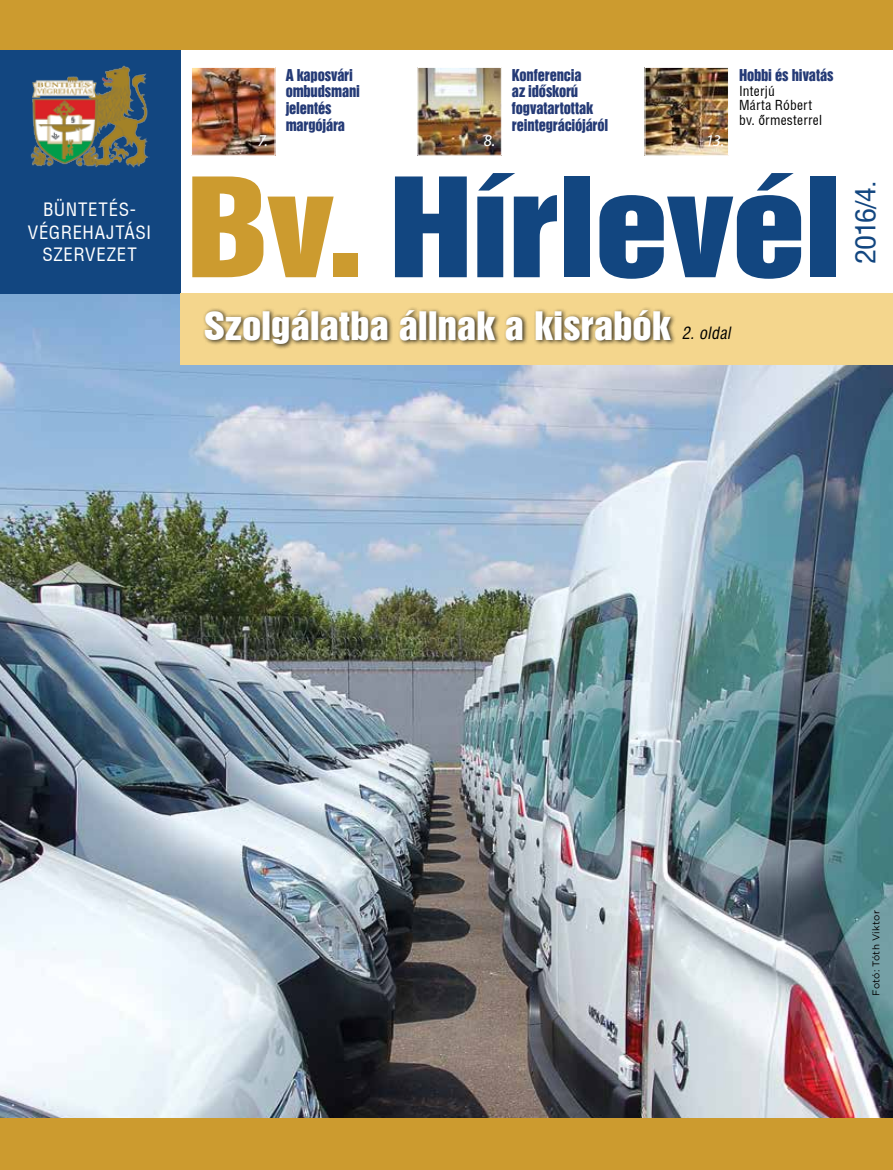
<style>
.page{position:relative;width:893px;height:1170px;background:#fff}
.page>*{position:absolute;margin:0;border:0;box-sizing:border-box;transform-origin:0 0}
.t1{font:125.7px "Swiss 921 HU Normal";letter-spacing:-.015em;color:#124680;scale:1.22 1}
.t2{font:36px "Swiss 921 HU Normal";letter-spacing:-.005em;color:#fff;scale:1.1 1}
.t3{font:condensed 27px "H Helvetica";color:#124680;scale:1.11 1}
.t4{font:18px/22.5px "Switzerland Condensed";letter-spacing:.04em;color:#fff;text-align:center;scale:1.04 1}
.t5{font:italic 16.5px "Myriad Pro";color:#fff}
.t6{font:15px/16.5px "Swiss 921 HU Normal";letter-spacing:-.01em;color:#243a76}
.t7{font:13.5px/14.7px "Switzerland Condensed";letter-spacing:.015em;color:#000}
.t8{font:9.75px "Gotham";letter-spacing:.025em;color:#000}
.s1{color:#cc9b2f}
.s2{font-family:"Swiss 721 Condensed HU Normal";font-style:italic;font-size:16.5px;color:#000}
</style>
<div class="page">
<img style="left:0;top:293px;width:893px;height:825px">
<div style="left:0;top:50px;width:180px;height:243px;background:#124680"></div>
<div style="left:0;top:0;width:893px;height:50px;background:#cc9b2f"></div>
<div style="left:0;top:1118px;width:893px;height:51px;background:#cc9b2f"></div>
<img style="left:30px;top:65px;width:119px;height:103px">
<img style="left:193px;top:69px;width:80px;height:84px">
<div style="left:191px;top:67px;width:84px;height:88px;border:1px solid #fff"></div>
<img style="left:420px;top:69px;width:79px;height:84px">
<div style="left:418px;top:67px;width:83px;height:88px;border:1px solid #fff"></div>
<img style="left:647px;top:69px;width:80px;height:84px">
<div style="left:645px;top:67px;width:84px;height:88px;border:1px solid #fff"></div>
<div style="left:256px;top:131px;width:16px;height:20px;background:#000;opacity:.4"></div>
<div style="left:180px;top:293px;width:713px;height:71px;background:#f4d68d"></div>
<div style="left:202px;top:306px;width:475px;height:44px;background:#000;opacity:.75"></div>
<p class="t4" style="left:28px;top:198px;width:120px">BÜNTETÉS-<br>VÉGREHAJTÁSI<br>SZERVEZET</p>
<p class="t6" style="left:286px;top:67px;width:76px">A kaposvári ombudsmani jelentés margójára</p>
<p class="t6" style="left:512px;top:67px;width:98px">Konferencia<br>az idôskorú fogvatartottak reintegrációjáról</p>
<p class="t6" style="left:739px;top:67px;width:96px">Hobbi és hivatás</p>
<p class="t7" style="left:739px;top:83px;width:84px">Interjú<br>Márta Róbert bv. õrmesterrel</p>
<p class="t5" style="left:258px;top:130px;width:12px">7.</p>
<p class="t5" style="left:484px;top:130px;width:13px">8.</p>
<p class="t5" style="left:706px;top:130px;width:20px">13.</p>
<h1 class="t1" style="left:185px;top:145px;width:541px"><span class="s1">Bv.</span> Hírlevél</h1>
<h2 class="t2" style="left:204px;top:302px;width:483px">Szolgálatba állnak a kisrabók <span class="s2">2. oldal</span></h2>
<h3 class="t3" style="left:849px;top:264px;width:77px;rotate:-90deg">2016/4.</h3>
<p class="t8" style="left:870px;top:995px;width:87px;rotate:-90deg">Fotó: Tóth Viktor</p>
</div>
